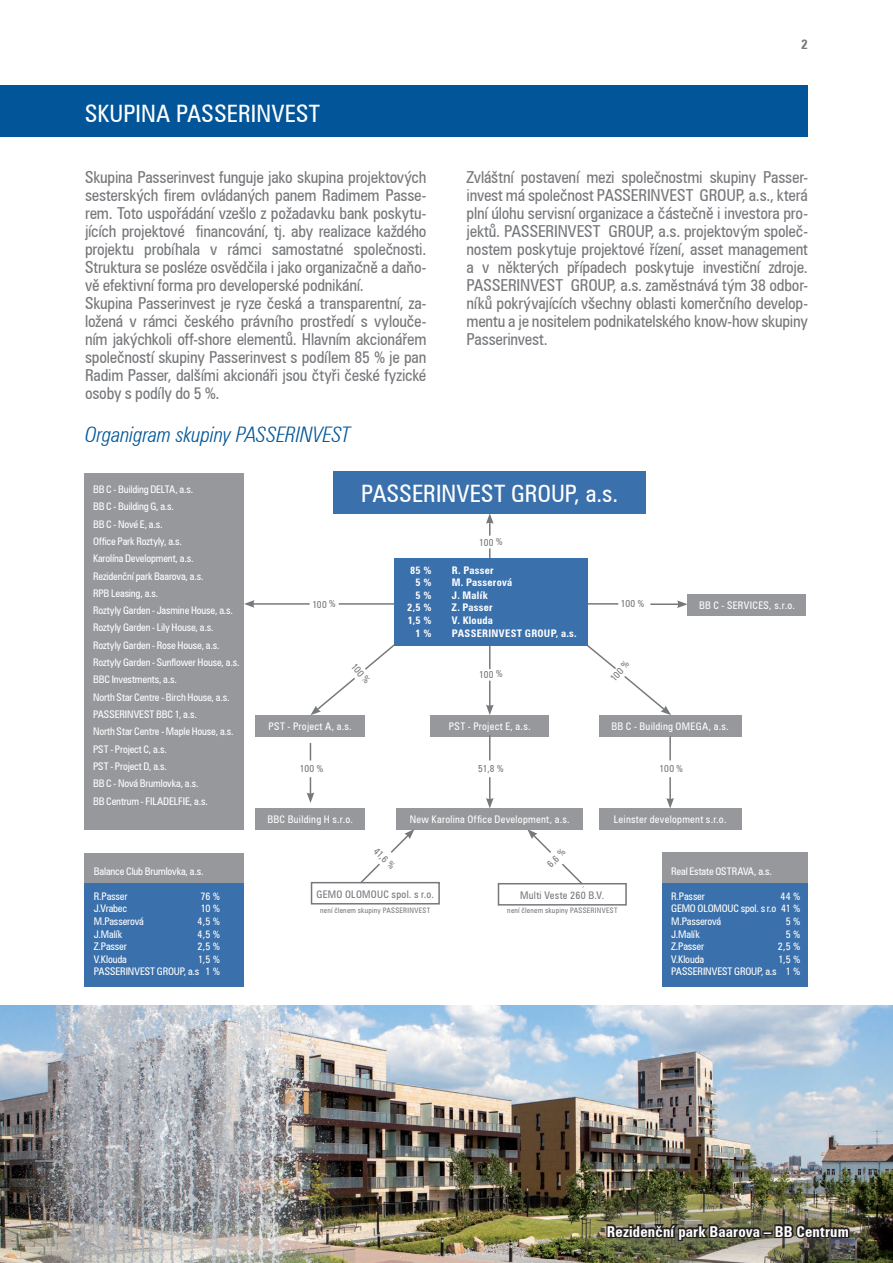
<style>
.page{position:relative;width:893px;height:1263px;background:#fff}
.page>*{position:absolute;margin:0;border:0;box-sizing:border-box;transform-origin:0 0}
.t1{font:24px "Zurich CE Cn BT Roman";color:#fff}
.t2{font:21px "Zurich CE Lt Cn BT Italic";letter-spacing:-.005em;color:#015598}
.t3{font:16.5px/18px "Zurich CE Cn BT Roman";letter-spacing:-.015em;color:#76787b}
.t4{font:15px "Zurich CE Cn BT Bold";letter-spacing:.01em;color:#fff}
.t5{font:13.5px "Zurich CE Cn BT Bold";color:#76787b}
.t6{font:10.5px/17.2px "Zurich CE Cn BT Roman";letter-spacing:-.015em;color:#fff;text-align:right}
.t7{font:10.5px/12.6px "Zurich CE Cn BT Bold";letter-spacing:.025em;color:#fff}
.t8{font:10.5px "Zurich CE Cn BT Roman";letter-spacing:.025em;color:#fff}
.t9{font:10.5px "Zurich CE Cn BT Roman";letter-spacing:.03em;color:#fff}
.t10{font:10.5px "Zurich CE Cn BT Roman";letter-spacing:.025em;color:#76787b}
.t11{font:10.5px "Zurich CE Cn BT Roman";letter-spacing:.02em;color:#fff}
.t12{font:9.9px "Zurich CE Cn BT Roman";letter-spacing:-.01em;color:#76787b}
.t13{font:7.5px "Zurich CE Cn BT Roman";letter-spacing:.03em;color:#76787b}
</style>
<div class="page">
<div style="left:0;top:85px;width:808px;height:51px;background:#015598"></div>
<div style="left:663px;top:853px;width:145px;height:133px;background:#3a70ab"></div>
<div style="left:85px;top:853px;width:159px;height:133px;background:#3a70ab"></div>
<div style="left:85px;top:853px;width:159px;height:30px;background:#96989b"></div>
<svg style="left:310px;top:678px;width:45px;height:37px"></svg>
<svg style="left:486px;top:681px;width:8px;height:34px"></svg>
<div style="left:396px;top:808px;width:187px;height:21px;background:#96989b"></div>
<div style="left:256px;top:808px;width:109px;height:21px;background:#96989b"></div>
<div style="left:599px;top:808px;width:142px;height:21px;background:#96989b"></div>
<div style="left:430px;top:715px;width:119px;height:21px;background:#96989b"></div>
<div style="left:256px;top:715px;width:109px;height:21px;background:#96989b"></div>
<div style="left:599px;top:715px;width:142px;height:21px;background:#96989b"></div>
<div style="left:688px;top:594px;width:118px;height:21px;background:#96989b"></div>
<div style="left:333px;top:471px;width:313px;height:42px;background:#3a70ab"></div>
<svg style="left:486px;top:513px;width:8px;height:23px"></svg>
<hr style="left:669px;top:777px;width:2px;height:23px;background:#76787b">
<svg style="left:666px;top:798px;width:8px;height:10px"></svg>
<hr style="left:669px;top:736px;width:2px;height:24px;background:#76787b">
<svg style="left:486px;top:777px;width:8px;height:31px"></svg>
<svg style="left:489px;top:735px;width:1px;height:25px"></svg>
<svg style="left:307px;top:777px;width:7px;height:26px"></svg>
<svg style="left:310px;top:743px;width:1px;height:17px"></svg>
<svg style="left:585px;top:643px;width:86px;height:72px"></svg>
<svg style="left:489px;top:645px;width:1px;height:24px"></svg>
<svg style="left:365px;top:644px;width:34px;height:26px"></svg>
<div style="left:85px;top:473px;width:159px;height:356px;background:#96989b"></div>
<div style="left:311px;top:882px;width:129px;height:22px;background:#fff;border:2px solid #76787b"></div>
<div style="left:498px;top:883px;width:129px;height:22px;background:#fff;border:2px solid #76787b"></div>
<hr style="left:252px;top:603px;width:58px;height:2px;background:#76787b">
<svg style="left:244px;top:600px;width:11px;height:8px"></svg>
<hr style="left:339px;top:603px;width:55px;height:2px;background:#76787b">
<hr style="left:650px;top:603px;width:29px;height:2px;background:#76787b">
<svg style="left:677px;top:600px;width:11px;height:8px"></svg>
<hr style="left:587px;top:603px;width:31px;height:2px;background:#76787b">
<svg style="left:390px;top:829px;width:24px;height:24px"></svg>
<svg style="left:358px;top:863px;width:23px;height:22px"></svg>
<svg style="left:527px;top:829px;width:26px;height:24px"></svg>
<div style="left:663px;top:853px;width:145px;height:30px;background:#96989b"></div>
<div style="left:394px;top:558px;width:193px;height:87px;background:#3a70ab"></div>
<svg style="left:560px;top:863px;width:24px;height:25px"></svg>
<img style="left:0;top:1005px;width:893px;height:258px">
<img style="left:568px;top:1184px;width:320px;height:79px">
<img style="left:599px;top:1220px;width:252px;height:43px">
<h1 class="t1" style="left:85px;top:98px;width:26px">Skupina</h1>
<h1 class="t1" style="left:176px;top:98px;width:25px">Passerinvest</h1>
<p class="t5" style="left:801px;top:36px;width:8px">2</p>
<p class="t3" style="left:85px;top:168px;width:343px">Skupina Passerinvest funguje jako skupina projektových sesterských firem ovládaných panem Radimem Passe&shy;rem. Toto uspořádání vzešlo z požadavku bank poskytu&shy;jících projektové financování, tj. aby realizace každého projektu probíhala v rámci samostatné společnosti.<br>Struktura se posléze osvědčila i jako organizačně a daňo&shy;vě efektivní forma pro developerské podnikání.<br>Skupina Passerinvest je ryze česká a transparentní, za&shy;ložená v rámci českého právního prostředí s vylouče&shy;ním jakýchkoli off-shore elementů. Hlavním akcionářem společností skupiny Passerinvest s podílem 85 % je pan Radim Passer, dalšími akcionáři jsou čtyři české fyzické osoby s podíly do 5 %.</p>
<p class="t3" style="left:467px;top:168px;width:343px;text-align:justify">Zvláštní postavení mezi společnostmi skupiny Passer&shy;invest má společnost PASSERINVEST GROUP, a.s., která plní úlohu servisní organizace a částečně i investora pro&shy;jektů. PASSERINVEST GROUP, a.s. projektovým společ&shy;nostem poskytuje projektové řízení, asset management a v některých případech poskytuje investiční zdroje.<br>PASSERINVEST GROUP, a.s. zaměstnává tým 38 odbor&shy;níků pokrývajících všechny oblasti komerčního develop&shy;mentu a je nositelem podnikatelského know-how skupiny Passerinvest.</p>
<p class="t2" style="left:85px;top:421px;width:267px">Organigram skupiny Passerinvest</p>
<p class="t6" style="left:93px;top:480px;width:148px;text-align:left">BB C - Building DELTA, a.s.<br>BB C - Building G, a.s.<br>BB C - Nové E, a.s.<br>Office Park Roztyly, a.s.<br>Karolína Development, a.s.<br>Rezidenční park Baarova, a.s.<br>RPB Leasing, a.s.<br>Roztyly Garden - Jasmine House, a.s.<br>Roztyly Garden - Lily House, a.s.<br>Roztyly Garden - Rose House, a.s.<br>Roztyly Garden - Sunflower House, a.s.<br>BBC Investments, a.s.<br>North Star Centre - Birch House, a.s.<br>PASSERINVEST BBC 1, a.s.<br>North Star Centre - Maple House, a.s.<br>PST - Project C, a.s.<br>PST - Project D, a.s.<br>BB C - Nová Brumlovka, a.s.<br>BB Centrum - FILADELFIE, a.s.</p>
<p class="t6" style="left:94px;top:862px;width:111px">Balance Club Brumlovka, a.s.</p>
<p class="t6" style="left:94px;top:887px;width:35px">R.Passer</p>
<p class="t6" style="left:200px;top:887px;width:21px">76 %</p>
<p class="t6" style="left:94px;top:900px;width:35px">J.Vrabec</p>
<p class="t6" style="left:201px;top:900px;width:21px">10 %</p>
<p class="t6" style="left:94px;top:912px;width:52px">M.Passerová</p>
<p class="t6" style="left:198px;top:912px;width:24px">4,5 %</p>
<p class="t6" style="left:94px;top:925px;width:30px">J.Malík</p>
<p class="t6" style="left:198px;top:925px;width:24px">4,5 %</p>
<p class="t6" style="left:94px;top:938px;width:35px">Z.Passer</p>
<p class="t6" style="left:198px;top:938px;width:24px">2,5 %</p>
<p class="t6" style="left:94px;top:950px;width:35px">V.Klouda</p>
<p class="t6" style="left:94px;top:953px;width:128px;line-height:12.6px">1,5 %<br>PASSERINVEST GROUP, a.s 1 %</p>
<h1 class="t1" style="left:361px;top:477px;width:259px">PASSERINVEST GROUP, a.s.</h1>
<p class="t12" style="left:479px;top:536px;width:25px">100 %</p>
<p class="t7" style="left:452px;top:563px;width:126px">R. Passer<br>M. Passerová<br>J. Malík<br>Z. Passer<br>V. Klouda<br>PASSERINVEST GROUP, a.s.</p>
<p class="t7" style="left:407px;top:563px;width:26px;text-align:right">85 %<br>5 %<br>5 %<br>2,5 %<br>1,5 %<br>1 %</p>
<p class="t12" style="left:312px;top:598px;width:25px">100 %</p>
<p class="t12" style="left:621px;top:597px;width:25px">100 %</p>
<p class="t12" style="left:358px;top:660px;width:25px;rotate:51deg">100 %</p>
<p class="t12" style="left:607px;top:675px;width:25px;rotate:-48deg">100 %</p>
<p class="t12" style="left:479px;top:668px;width:25px">100 %</p>
<p class="t9" style="left:699px;top:598px;width:97px">BB C - SERVICES, s.r.o.</p>
<p class="t9" style="left:269px;top:719px;width:85px">PST - Project A, a.s.</p>
<p class="t9" style="left:449px;top:719px;width:83px">PST - Project E, a.s.</p>
<p class="t8" style="left:611px;top:719px;width:119px">BB C - Building OMEGA, a.s.</p>
<p class="t12" style="left:300px;top:762px;width:25px">100 %</p>
<p class="t12" style="left:478px;top:762px;width:27px">51,8 %</p>
<p class="t12" style="left:660px;top:762px;width:25px">100 %</p>
<p class="t11" style="left:267px;top:812px;width:87px">BBC Building H s.r.o.</p>
<p class="t8" style="left:410px;top:812px;width:161px">New Karolina Office Development, a.s.</p>
<p class="t8" style="left:614px;top:812px;width:114px">Leinster development s.r.o.</p>
<p class="t12" style="left:380px;top:844px;width:27px;rotate:45deg">41,6 %</p>
<p class="t12" style="left:544px;top:860px;width:23px;rotate:-44deg">6,6 %</p>
<p class="t10" style="left:317px;top:887px;width:119px">GEMO OLOMOUC spol. s r.o.</p>
<p class="t10" style="left:520px;top:888px;width:86px">Multi Veste 260 B.V.</p>
<p class="t13" style="left:320px;top:906px;width:112px">není členem skupiny PASSERINVEST</p>
<p class="t13" style="left:507px;top:906px;width:112px">není členem skupiny PASSERINVEST</p>
<p class="t6" style="left:671px;top:862px;width:102px">Real Estate OSTRAVA, a.s.</p>
<p class="t6" style="left:671px;top:887px;width:35px">R.Passer</p>
<p class="t6" style="left:671px;top:890px;width:131px;line-height:12.6px;text-align:justify;text-indent:109px">44 % GEMO OLOMOUC spol. s r.o 41 % M.Passerová</p>
<p class="t6" style="left:786px;top:912px;width:16px">5 %</p>
<p class="t6" style="left:671px;top:925px;width:30px">J.Malík</p>
<p class="t6" style="left:786px;top:925px;width:16px">5 %</p>
<p class="t6" style="left:671px;top:938px;width:35px">Z.Passer</p>
<p class="t6" style="left:778px;top:938px;width:24px">2,5 %</p>
<p class="t6" style="left:671px;top:950px;width:35px">V.Klouda</p>
<p class="t6" style="left:671px;top:953px;width:131px;line-height:12.6px">1,5 %<br>PASSERINVEST GROUP, a.s 1 %</p>
<p class="t4" style="left:607px;top:1221px;width:243px">Rezidenční park Baarova – BB Centrum</p>
</div>
